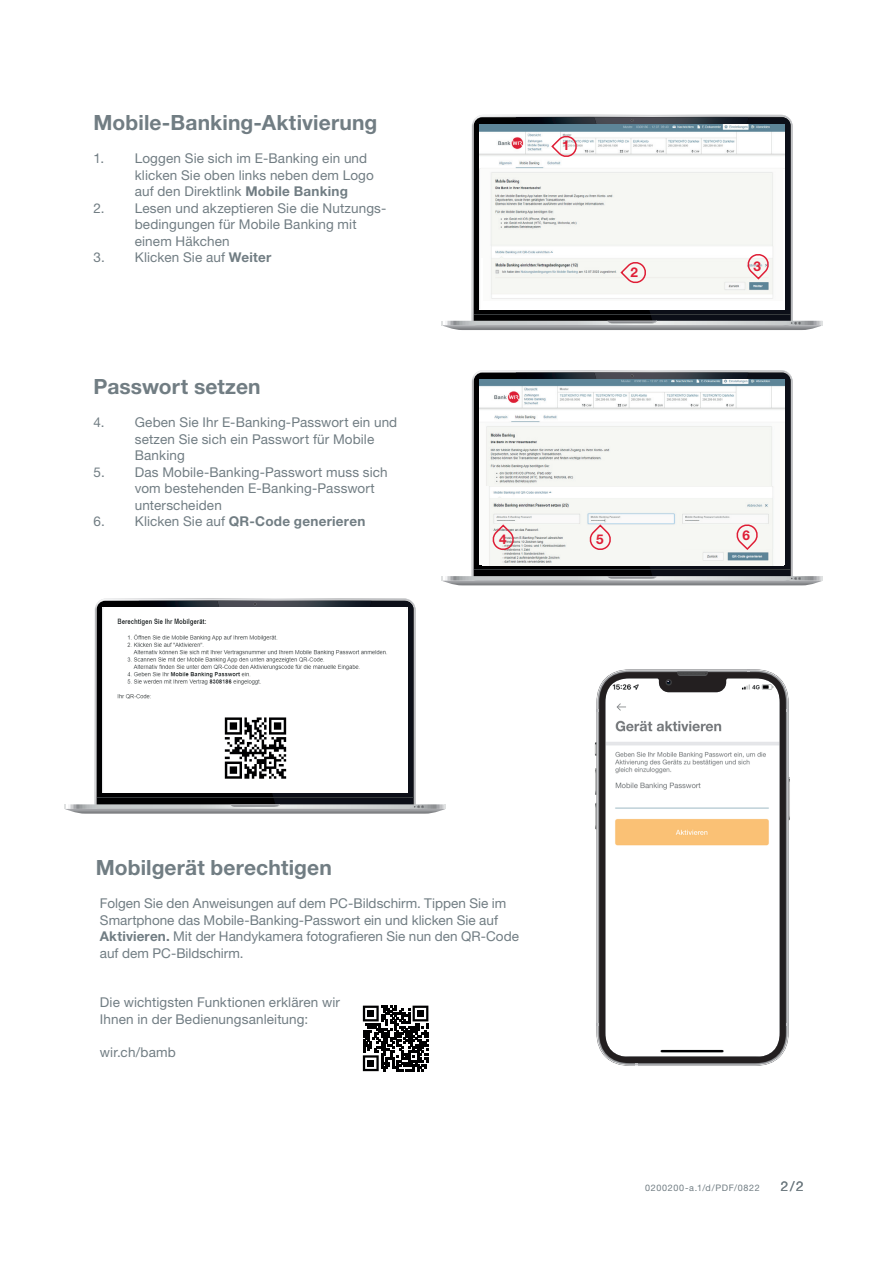
<style>
.page{position:relative;width:893px;height:1263px;background:#fff}
.page>*{position:absolute;margin:0;border:0;box-sizing:border-box;transform-origin:0 0}
.t1{font:700 21px "Helvetica Neue LT Std";letter-spacing:.005em;color:#717d83}
.t2{font:13.5px/16.5px "Helvetica Neue LT Std";letter-spacing:.01em;color:#717d83}
.t3{font:700 13.5px "Helvetica Neue LT Std";letter-spacing:.02em;color:#717d83}
.t4{font:700 13.5px "Helvetica Neue LT Pro";color:#df1e36}
.t5{font:9px "Helvetica Neue LT Std";letter-spacing:.075em;color:#717d83}
.s1{font-weight:700}
.s2{font-weight:400}
</style>
<div class="page">
<svg style="left:442px;top:117px;width:381px;height:213px"></svg>
<svg style="left:442px;top:373px;width:381px;height:213px"></svg>
<svg style="left:65px;top:601px;width:381px;height:213px"></svg>
<img style="left:105px;top:608px;width:301px;height:183px">
<svg style="left:362px;top:1005px;width:67px;height:67px"></svg>
<svg style="left:363px;top:1006px;width:65px;height:65px"></svg>
<div style="left:367px;top:1010px;width:7px;height:7px;background:#000001"></div>
<div style="left:417px;top:1010px;width:7px;height:7px;background:#000001"></div>
<div style="left:367px;top:1060px;width:7px;height:7px;background:#000001"></div>
<svg style="left:595px;top:742px;width:1px;height:14px"></svg>
<svg style="left:595px;top:768px;width:1px;height:27px"></svg>
<svg style="left:595px;top:803px;width:1px;height:26px"></svg>
<svg style="left:789px;top:777px;width:1px;height:43px"></svg>
<svg style="left:597px;top:670px;width:191px;height:395px;background:#b3b4b7"></svg>
<svg style="left:599px;top:672px;width:187px;height:391px"></svg>
<svg style="left:677px;top:671px;width:31px;height:5px"></svg>
<div style="left:665px;top:679px;width:7px;height:6px;background:#3e3e3f;border-radius:50%"></div>
<svg style="left:667px;top:680px;width:4px;height:4px"></svg>
<h1 class="t1" style="left:94px;top:110px;width:285px">Mobile-Banking-Aktivierung</h1>
<p class="t2" style="left:135px;top:150px;width:241px;text-indent:-41px">1. Loggen Sie sich im E-Banking ein und klicken Sie oben links neben dem Logo auf den Direktlink <span class="s1">Mobile Banking</span></p>
<p class="t2" style="left:135px;top:199px;width:253px;text-indent:-41px">2. Lesen und akzeptieren Sie die Nutzungs&shy;bedingungen für Mobile Banking mit einem Häkchen</p>
<p class="t2" style="left:94px;top:249px;width:179px">3. Klicken Sie auf <span class="s1">Weiter</span></p>
<h1 class="t1" style="left:94px;top:374px;width:169px">Passwort setzen</h1>
<p class="t2" style="left:135px;top:414px;width:264px;text-indent:-41px">4. Geben Sie Ihr E-Banking-Passwort ein und setzen Sie sich ein Passwort für Mobile<br>Banking</p>
<p class="t2" style="left:135px;top:463px;width:254px;text-indent:-41px">5. Das Mobile-Banking-Passwort muss sich vom bestehenden E-Banking-Passwort unterscheiden</p>
<p class="t3" style="left:94px;top:513px;width:273px"><span class="s2">6. Klicken Sie auf</span> QR-Code generieren</p>
<p class="t4" style="left:562px;top:137px;width:9px">1</p>
<p class="t4" style="left:630px;top:264px;width:9px">2</p>
<p class="t4" style="left:753px;top:258px;width:9px">3</p>
<p class="t4" style="left:499px;top:531px;width:9px">4</p>
<p class="t4" style="left:596px;top:531px;width:9px">5</p>
<p class="t4" style="left:742px;top:527px;width:9px">6</p>
<h1 class="t1" style="left:96px;top:855px;width:238px">Mobilgerät berechtigen</h1>
<p class="t2" style="left:100px;top:895px;width:420px">Folgen Sie den Anweisungen auf dem PC-Bildschirm. Tippen Sie im Smartphone das Mobile-Banking-Passwort ein und klicken Sie auf <span class="s1">Aktivieren.</span> Mit der Handykamera fotografieren Sie nun den QR-Code auf dem PC-Bildschirm.</p>
<p class="t2" style="left:100px;top:994px;width:242px">Die wichtigsten Funktionen erklären wir<br>Ihnen in der Bedienungsanleitung:</p>
<p class="t2" style="left:100px;top:1043px;width:77px">wir.ch/bamb</p>
<p class="t5" style="left:645px;top:1182px;width:116px">0200200-a.1/d/PDF/0822</p>
<p class="t2" style="left:781px;top:1178px;width:24px">2/2</p>
</div>
